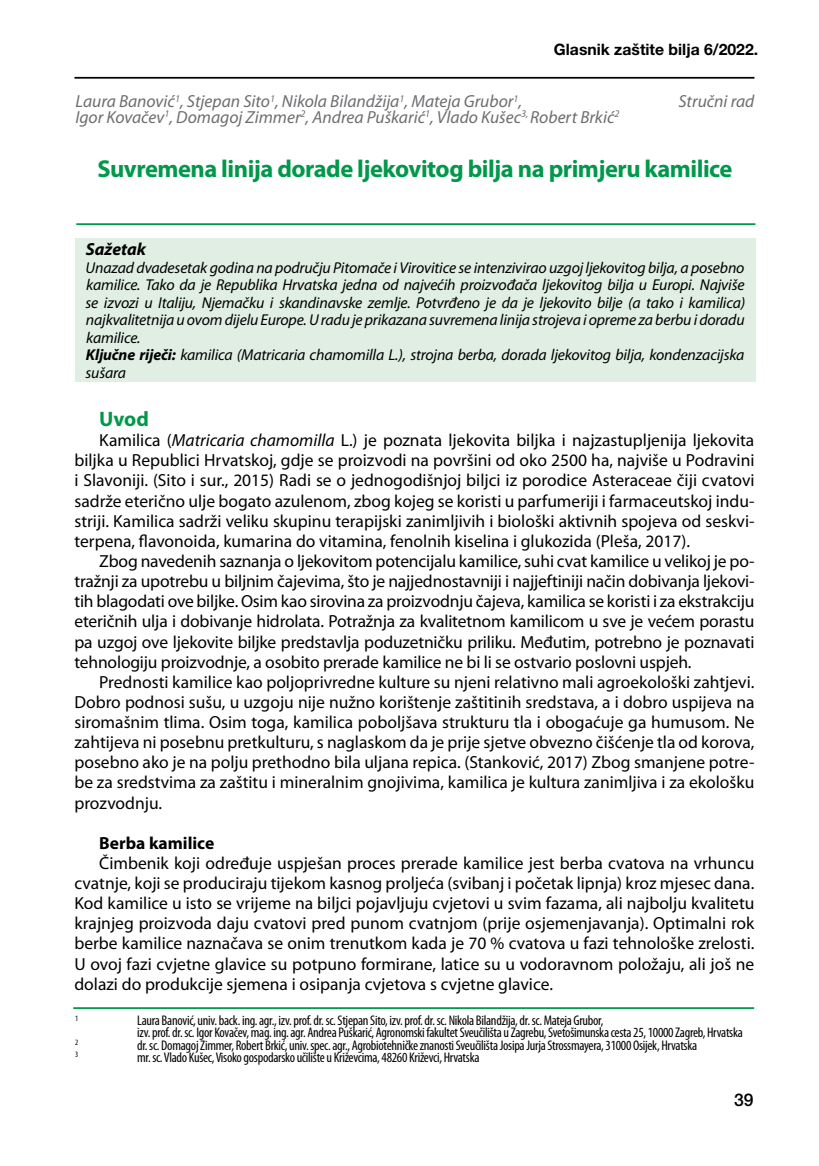
<style>
.page{position:relative;width:819px;height:1166px;background:#fff}
.page>*{position:absolute;margin:0;border:0;box-sizing:border-box;transform-origin:0 0}
.t1{font:700 24.5px "Myriad Pro";letter-spacing:-.02em;color:#00984a}
.t2{font:700 21px "Myriad Pro";color:#00984a}
.t3{font:17.5px/20.1px "Myriad Pro";color:#000;text-align:justify}
.t4{font:italic 17.5px "Myriad Pro";color:#6d6e71}
.t5{font:700 17.5px "Myriad Pro";color:#000}
.t6{font:italic 700 17.5px "Myriad Pro";color:#000}
.t7{font:500 17.5px "Helvetica Neue LT Pro";color:#000}
.t8{font:italic 15.75px/17.5px "Myriad Pro";letter-spacing:-.01em;color:#000}
.t9{font:700 15.75px "Helvetica Neue LT Pro";color:#000}
.t10{font:condensed 14px/12.2px "Myriad Pro";letter-spacing:-.02em;color:#000}
.t11{font:condensed 8.22px "Myriad Pro";color:#000}
.s1{font-weight:700}
.s2{font-style:italic}
</style>
<div class="page">
<hr style="left:74px;top:77px;width:680px;height:2px;background:#000">
<hr style="left:76px;top:223px;width:679px;height:2px;background:#00984a">
<div style="left:75px;top:238px;width:680px;height:144px;background:#e0eee4"></div>
<hr style="left:73px;top:1007px;width:681px;height:2px;background:#00984a">
<p class="t9" style="left:554px;top:40px;width:206px">Glasnik zaštite bilja 6/2022.</p>
<p class="t4" style="left:75px;top:91px;width:448px">Laura Banović<sup>1</sup>, Stjepan Sito<sup>1</sup>, Nikola Bilandžija<sup>1</sup>, Mateja Grubor<sup>1</sup>,</p>
<p class="t4" style="left:678px;top:91px;width:77px">Stručni rad</p>
<p class="t4" style="left:75px;top:106px;width:545px">Igor Kovačev<sup>1</sup>, Domagoj Zimmer<sup>2</sup>, Andrea Puškarić<sup>1</sup>, Vlado Kušec<sup>3,</sup> Robert Brkić<sup>2</sup></p>
<h1 class="t1" style="left:97px;top:152px;width:636px">Suvremena linija dorade ljekovitog bilja na primjeru kamilice</h1>
<p class="t6" style="left:86px;top:238px;width:62px">Sažetak</p>
<p class="t8" style="left:85px;top:259px;width:661px">Unazad dvadesetak godina na području Pitomače i Virovitice se intenzivirao uzgoj ljekovitog bilja, a posebno kamilice. Tako da je Republika Hrvatska jedna od najvećih proizvođača ljekovitog bilja u Europi. Najviše se izvozi u Italiju, Njemačku i skandinavske zemlje. Potvrđeno je da je ljekovito bilje (a tako i kamilica) najkvalitetnija u ovom dijelu Europe. U radu je prikazana suvremena linija strojeva i opreme za berbu i doradu kamilice.<br><span class="s1">Ključne riječi:</span> kamilica (Matricaria chamomilla L.), strojna berba, dorada ljekovitog bilja, kondenzacijska sušara</p>
<p class="t2" style="left:99px;top:405px;width:51px">Uvod</p>
<p class="t3" style="left:74px;top:430px;width:681px;text-indent:25px">Kamilica (<span class="s2">Matricaria chamomilla</span> L.) je poznata ljekovita biljka i najzastupljenija ljekovita biljka u Republici Hrvatskoj, gdje se proizvodi na površini od oko 2500 ha, najviše u Podravini i Slavoniji. (Sito i sur., 2015) Radi se o jednogodišnjoj biljci iz porodice Asteraceae čiji cvatovi sadrže eterično ulje bogato azulenom, zbog kojeg se koristi u parfumeriji i farmaceutskoj indu&shy;striji. Kamilica sadrži veliku skupinu terapijski zanimljivih i biološki aktivnih spojeva od seskvi&shy;terpena, flavonoida, kumarina do vitamina, fenolnih kiselina i glukozida (Pleša, 2017).</p>
<p class="t3" style="left:74px;top:551px;width:681px;text-indent:25px">Zbog navedenih saznanja o ljekovitom potencijalu kamilice, suhi cvat kamilice u velikoj je po&shy;tražnji za upotrebu u biljnim čajevima, što je najjednostavniji i najjeftiniji način dobivanja ljekovi&shy;tih blagodati ove biljke. Osim kao sirovina za proizvodnju čajeva, kamilica se koristi i za ekstrakciju eteričnih ulja i dobivanje hidrolata. Potražnja za kvalitetnom kamilicom u sve je većem porastu pa uzgoj ove ljekovite biljke predstavlja poduzetničku priliku. Međutim, potrebno je poznavati tehnologiju proizvodnje, a osobito prerade kamilice ne bi li se ostvario poslovni uspjeh.</p>
<p class="t3" style="left:74px;top:671px;width:681px;text-indent:25px">Prednosti kamilice kao poljoprivredne kulture su njeni relativno mali agroekološki zahtjevi.<br>Dobro podnosi sušu, u uzgoju nije nužno korištenje zaštitinih sredstava, a i dobro uspijeva na siromašnim tlima. Osim toga, kamilica poboljšava strukturu tla i obogaćuje ga humusom. Ne zahtijeva ni posebnu pretkulturu, s naglaskom da je prije sjetve obvezno čišćenje tla od korova, posebno ako je na polju prethodno bila uljana repica. (Stanković, 2017) Zbog smanjene potre&shy;be za sredstvima za zaštitu i mineralnim gnojivima, kamilica je kultura zanimljiva i za ekološku prozvodnju.</p>
<p class="t5" style="left:99px;top:831px;width:116px">Berba kamilice</p>
<p class="t3" style="left:74px;top:853px;width:681px;text-indent:25px">Čimbenik koji određuje uspješan proces prerade kamilice jest berba cvatova na vrhuncu cvatnje, koji se produciraju tijekom kasnog proljeća (svibanj i početak lipnja) kroz mjesec dana.<br>Kod kamilice u isto se vrijeme na biljci pojavljuju cvjetovi u svim fazama, ali najbolju kvalitetu krajnjeg proizvoda daju cvatovi pred punom cvatnjom (prije osjemenjavanja). Optimalni rok berbe kamilice naznačava se onim trenutkom kada je 70 % cvatova u fazi tehnološke zrelosti.<br>U ovoj fazi cvjetne glavice su potpuno formirane, latice su u vodoravnom položaju, ali još ne dolazi do produkcije sjemena i osipanja cvjetova s cvjetne glavice.</p>
<p class="t11" style="left:75px;top:1013px;width:5px">1</p>
<p class="t10" style="left:137px;top:1014px;width:607px">Laura Banović, univ. back. ing. agr., izv. prof. dr. sc. Stjepan Sito, izv. prof. dr. sc. Nikola Bilandžija, dr. sc. Mateja Grubor,<br>izv. prof. dr. sc. Igor Kovačev, mag. ing. agr. Andrea Puškarić, Agronomski fakultet Sveučilišta u Zagrebu, Svetošimunska cesta 25, 10000 Zagreb, Hrvatska</p>
<p class="t11" style="left:75px;top:1037px;width:5px">2</p>
<p class="t10" style="left:137px;top:1039px;width:561px">dr. sc. Domagoj Zimmer, Robert Brkić, univ. spec. agr., Agrobiotehničke znanosti Sveučilišta Josipa Jurja Strossmayera, 31000 Osijek, Hrvatska</p>
<p class="t11" style="left:75px;top:1049px;width:5px">3</p>
<p class="t10" style="left:137px;top:1051px;width:344px">mr. sc. Vlado Kušec, Visoko gospodarsko učilište u Križevcima, 48260 Križevci, Hrvatska</p>
<p class="t7" style="left:734px;top:1090px;width:21px">39</p>
</div>
